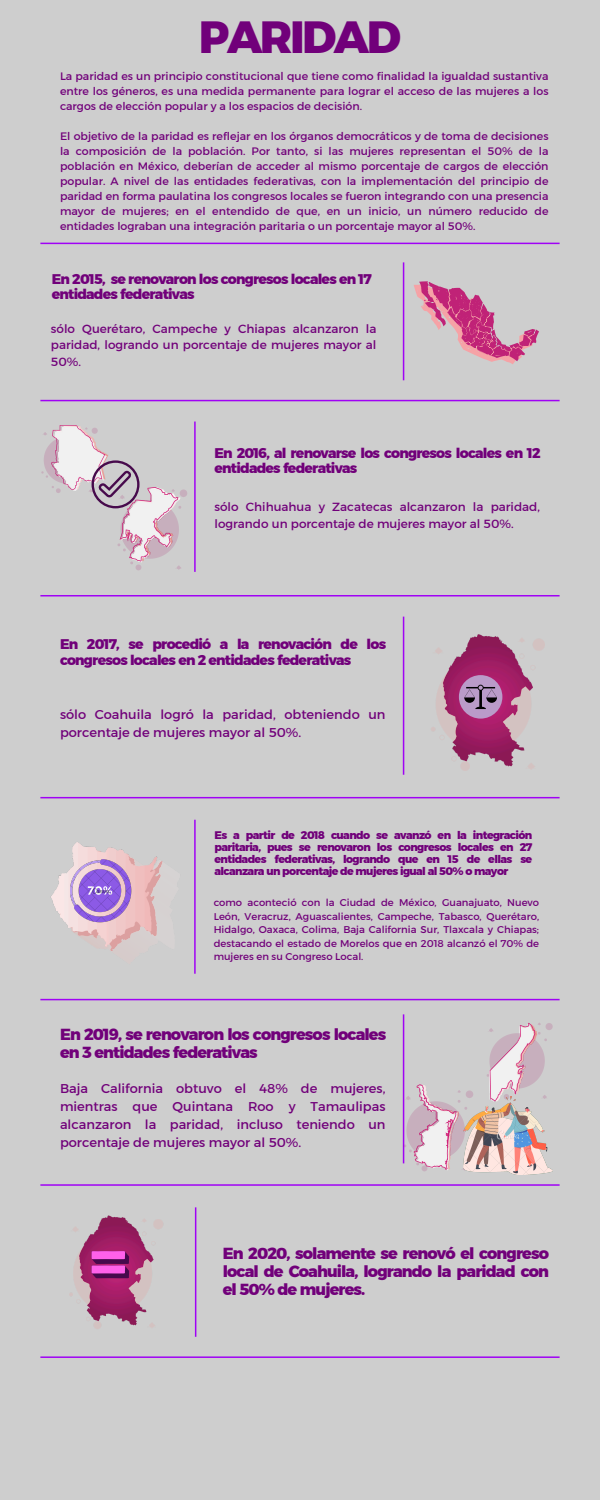
<style>
.page{position:relative;width:600px;height:1500px;background:#cecece}
.page>*{position:absolute;margin:0;border:0;box-sizing:border-box;transform-origin:0 0}
.t1{font:700 45px "Kief Montaser Extra";letter-spacing:-.055em;color:#71007a}
.t2{font:700 16px/18px "Kief Montaser Extra";letter-spacing:-.055em;color:#71007a}
.t3{font:700 14px/15.8px "Kief Montaser Extra";letter-spacing:-.055em;color:#71007a}
.t4{font:13px/18px "Kief Montaser Regular";color:#71007a}
.t5{font:12px/16.5px "Kief Montaser Regular";color:#71007a;text-align:justify}
.t6{font:11px/15px "Kief Montaser Regular";color:#71007a;text-align:justify}
.t7{font:700 11px/12px "Kief Montaser Extra";letter-spacing:-.055em;color:#71007a;text-align:justify}
.t8{font:10px/13.5px "Kief Montaser Regular";color:#71007a;text-align:justify}
</style>
<div class="page">
<hr style="left:40px;top:243px;width:520px;height:1px;background:#a002f5">
<hr style="left:40px;top:595px;width:520px;height:1px;background:#a002f5">
<hr style="left:40px;top:797px;width:520px;height:1px;background:#a002f5">
<hr style="left:40px;top:999px;width:520px;height:1px;background:#a002f5">
<hr style="left:40px;top:1184px;width:520px;height:2px;background:#a002f5">
<hr style="left:403px;top:262px;width:1px;height:118px;background:#a002f5">
<hr style="left:403px;top:617px;width:1px;height:158px;background:#a002f5">
<hr style="left:403px;top:1014px;width:1px;height:149px;background:#a002f5">
<hr style="left:194px;top:422px;width:2px;height:150px;background:#a002f5">
<hr style="left:194px;top:820px;width:2px;height:154px;background:#a002f5">
<hr style="left:195px;top:1207px;width:1px;height:130px;background:#a002f5">
<hr style="left:40px;top:400px;width:520px;height:1px;background:#a002f5">
<hr style="left:40px;top:1356px;width:520px;height:2px;background:#a002f5">
<img style="left:112px;top:480px;width:83px;height:92px">
<img style="left:41px;top:425px;width:67px;height:68px">
<svg style="left:92px;top:460px;width:48px;height:48px"></svg>
<img style="left:431px;top:634px;width:114px;height:137px">
<div style="left:459px;top:675px;width:43px;height:44px;background:#ba9bc9;border-radius:50%"></div>
<svg style="left:464px;top:685px;width:33px;height:24px"></svg>
<img style="left:51px;top:842px;width:112px;height:109px">
<img style="left:487px;top:1022px;width:66px;height:75px">
<img style="left:402px;top:1082px;width:71px;height:90px">
<img style="left:463px;top:1097px;width:89px;height:78px">
<img style="left:69px;top:1215px;width:94px;height:114px">
<svg style="left:92px;top:1251px;width:37px;height:27px"></svg>
<img style="left:70px;top:860px;width:62px;height:63px">
<svg style="left:414px;top:281px;width:125px;height:83px"></svg>
<h3 class="t1" style="left:199px;top:9px;width:204px">PARIDAD</h3>
<p class="t6" style="left:60px;top:68px;width:490px">La paridad es un principio constitucional que tiene como finalidad la igualdad sustantiva entre los géneros, es una medida permanente para lograr el acceso de las mujeres a los cargos de elección popular y a los espacios de decisión.</p>
<h5 class="t6" style="left:60px;top:128px;width:490px">El objetivo de la paridad es reflejar en los órganos democráticos y de toma de decisiones la composición de la población. Por tanto, si las mujeres representan el 50% de la población en México, deberían de acceder al mismo porcentaje de cargos de elección popular. A nivel de las entidades federativas, con la implementación del principio de paridad en forma paulatina los congresos locales se fueron integrando con una presencia mayor de mujeres; en el entendido de que, en un inicio, un número reducido de entidades lograban una integración paritaria o un porcentaje mayor al 50%.</h5>
<h6 class="t3" style="left:52px;top:271px;width:322px">En 2015, se renovaron los congresos locales en 17 entidades federativas</h6>
<p class="t5" style="left:51px;top:320px;width:327px">sólo Querétaro, Campeche y Chiapas alcanzaron la paridad, logrando un porcentaje de mujeres mayor al 50%.</p>
<p class="t3" style="left:215px;top:445px;width:328px">En 2016, al renovarse los congresos locales en 12 entidades federativas</p>
<p class="t5" style="left:215px;top:499px;width:327px">sólo Chihuahua y Zacatecas alcanzaron la paridad, logrando un porcentaje de mujeres mayor al 50%.</p>
<h3 class="t3" style="left:60px;top:636px;width:328px">En 2017, se procedió a la renovación de los congresos locales en 2 entidades federativas</h3>
<h2 class="t4" style="left:60px;top:706px;width:327px">sólo Coahuila logró la paridad, obteniendo un porcentaje de mujeres mayor al 50%.</h2>
<p class="t7" style="left:215px;top:829px;width:319px">Es a partir de 2018 cuando se avanzó en la integración paritaria, pues se renovaron los congresos locales en 27 entidades federativas, logrando que en 15 de ellas se alcanzara un porcentaje de mujeres igual al 50% o mayor</p>
<p class="t8" style="left:214px;top:896px;width:327px">como aconteció con la Ciudad de México, Guanajuato, Nuevo León, Veracruz, Aguascalientes, Campeche, Tabasco, Querétaro, Hidalgo, Oaxaca, Colima, Baja California Sur, Tlaxcala y Chiapas; destacando el estado de Morelos que en 2018 alcanzó el 70% de mujeres en su Congreso Local.</p>
<h4 class="t2" style="left:60px;top:1025px;width:328px">En 2019, se renovaron los congresos locales en 3 entidades federativas</h4>
<h4 class="t4" style="left:60px;top:1079px;width:327px;text-align:justify">Baja California obtuvo el 48% de mujeres, mientras que Quintana Roo y Tamaulipas alcanzaron la paridad, incluso teniendo un porcentaje de mujeres mayor al 50%.</h4>
<p class="t2" style="left:223px;top:1245px;width:328px;text-align:justify">En 2020, solamente se renovó el congreso local de Coahuila, logrando la paridad con el 50% de mujeres.</p>
</div>
